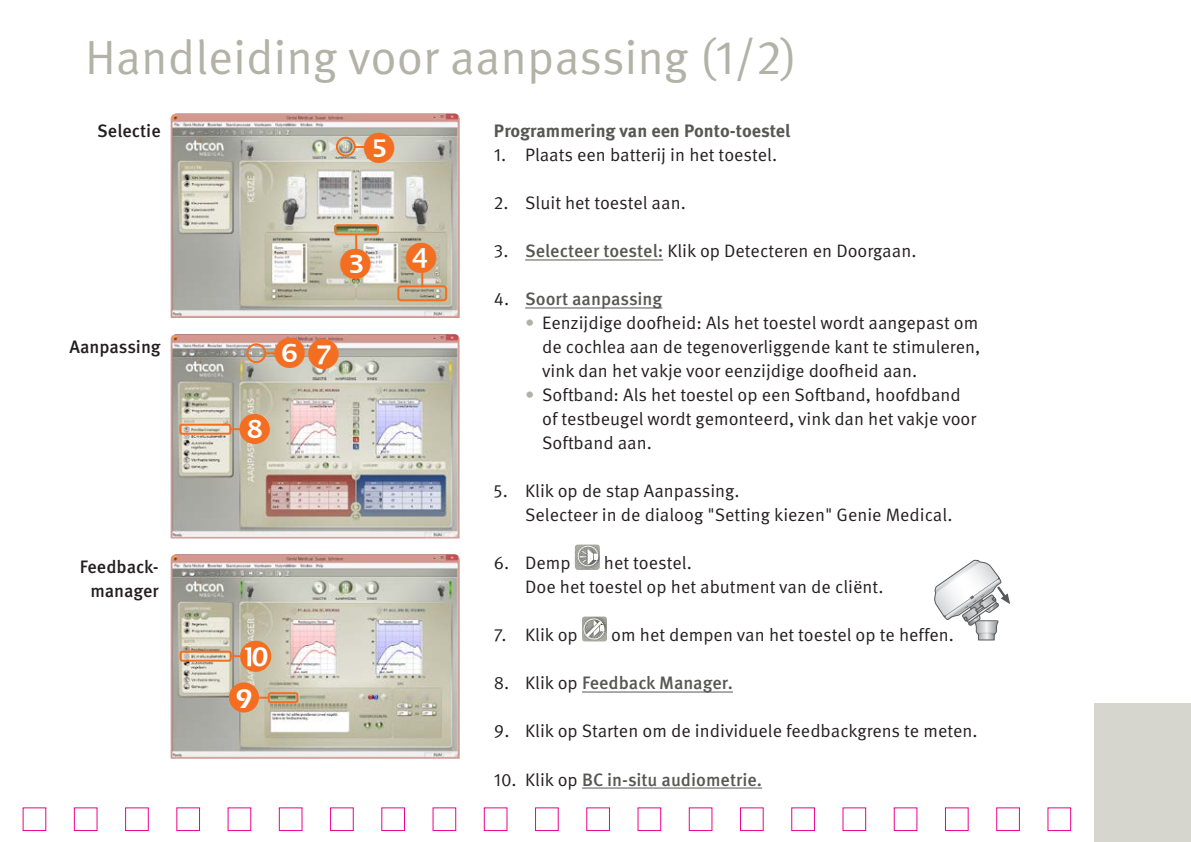
<style>
.page{position:relative;width:1191px;height:842px;background:#fff}
.page>*{position:absolute;margin:0;border:0;box-sizing:border-box;transform-origin:0 0}
.t1{font:48px "Meta Pro OM";color:#b2b2a7}
.t2{font:600 28px/41.4px "Eras ITC";color:#fff;text-align:center}
.t3{font:18px/24px "Meta Pro OM";color:#231f20}
.t4{font:500 18px "Meta Pro OM";color:#575855}
.t5{font:500 18px/24px "Meta Pro OM";color:#231f20;text-align:center}
.t6{font:700 18px "Meta Pro OM";color:#575855}
.s1{font-weight:500;color:#575855}
.s2{font-weight:400;color:#231f20}
.s3{color:#b2b2a7}
</style>
<div class="page">
<div style="left:125px;top:808px;width:23px;height:23px;border:1px solid #ed028c"></div>
<div style="left:535px;top:808px;width:23px;height:23px;border:1px solid #ed028c"></div>
<div style="left:945px;top:808px;width:23px;height:23px;border:1px solid #ed028c"></div>
<div style="left:638px;top:808px;width:23px;height:23px;border:1px solid #ed028c"></div>
<div style="left:330px;top:808px;width:23px;height:23px;border:1px solid #ed028c"></div>
<div style="left:740px;top:808px;width:23px;height:23px;border:1px solid #ed028c"></div>
<div style="left:74px;top:808px;width:23px;height:23px;border:1px solid #ed028c"></div>
<div style="left:484px;top:808px;width:23px;height:23px;border:1px solid #ed028c"></div>
<div style="left:177px;top:808px;width:23px;height:23px;border:1px solid #ed028c"></div>
<div style="left:996px;top:808px;width:23px;height:23px;border:1px solid #ed028c"></div>
<div style="left:279px;top:808px;width:23px;height:23px;border:1px solid #ed028c"></div>
<div style="left:689px;top:808px;width:23px;height:23px;border:1px solid #ed028c"></div>
<div style="left:1094px;top:703px;width:97px;height:139px;background:#d6d6cf"></div>
<img style="left:171px;top:113px;width:289px;height:205px">
<img style="left:171px;top:334px;width:288px;height:204px">
<hr style="left:525px;top:260px;width:138px;height:1px;background:#575855">
<hr style="left:525px;top:308px;width:137px;height:1px;background:#575855">
<hr style="left:582px;top:692px;width:151px;height:1px;background:#575855">
<hr style="left:582px;top:788px;width:180px;height:1px;background:#575855">
<img style="left:575px;top:545px;width:25px;height:24px">
<img style="left:582px;top:617px;width:25px;height:24px">
<div style="left:336px;top:137px;width:20px;height:20px;border:2px solid #f36e21;border-radius:50%"></div>
<div style="left:334px;top:224px;width:45px;height:11px;border:2px solid #f36e21;border-radius:2px"></div>
<div style="left:397px;top:285px;width:50px;height:16px;border:2px solid #f36e21;border-radius:3px"></div>
<div style="left:179px;top:424px;width:52px;height:11px;border:2px solid #f36e21;border-radius:2px"></div>
<div style="left:246px;top:343px;width:20px;height:20px;border:2px solid #f36e21;border-radius:50%"></div>
<img style="left:171px;top:554px;width:289px;height:205px">
<div style="left:240px;top:641px;width:31px;height:31px;background:#f36e21;border-radius:50%"></div>
<svg style="left:230px;top:647px;width:21px;height:19px"></svg>
<div style="left:180px;top:651px;width:52px;height:11px;border:2px solid #f36e21;border-radius:2px"></div>
<div style="left:229px;top:682px;width:30px;height:30px;background:#f36e21;border-radius:50%"></div>
<div style="left:268px;top:692px;width:30px;height:11px;border:2px solid #f36e21;border-radius:2px"></div>
<svg style="left:259px;top:697px;width:10px;height:2px"></svg>
<svg style="left:934px;top:560px;width:76px;height:80px"></svg>
<svg style="left:340px;top:235px;width:31px;height:44px"></svg>
<svg style="left:355px;top:133px;width:39px;height:30px"></svg>
<svg style="left:406px;top:242px;width:30px;height:44px"></svg>
<svg style="left:230px;top:413px;width:40px;height:31px"></svg>
<svg style="left:265px;top:337px;width:73px;height:32px"></svg>
<h1 class="t1" style="left:85px;top:28px;width:713px">Handleiding voor aanpassing (1/2)</h1>
<p class="t5" style="left:97px;top:119px;width:65px">Selectie</p>
<p class="t5" style="left:69px;top:335px;width:93px">Aanpassing</p>
<p class="t5" style="left:80px;top:555px;width:81px">Feedback&shy;manager</p>
<h2 class="t2" style="left:235px;top:636px;width:35px">0<br>9</h2>
<p class="t6" style="left:494px;top:120px;width:298px">Programmering van een Ponto-toestel</p>
<p class="t3" style="left:494px;top:143px;width:285px">1. Plaats een batterij in het toestel.</p>
<p class="t3" style="left:494px;top:191px;width:193px">2. Sluit het toestel aan.</p>
<p class="t3" style="left:494px;top:239px;width:424px">3. <span class="s1">Selecteer toestel:</span> Klik op Detecteren en Doorgaan.</p>
<p class="t4" style="left:494px;top:288px;width:170px"><span class="s2">4.</span> Soort aanpassing</p>
<p class="t3" style="left:542px;top:311px;width:440px;text-align:justify;text-indent:-17px"><span class="s3">•</span> Eenzijdige doofheid: Als het toestel wordt aangepast om de cochlea aan de tegenoverliggende kant te stimuleren, vink dan het vakje voor eenzijdige doofheid aan.</p>
<p class="t3" style="left:542px;top:383px;width:435px;text-indent:-17px"><span class="s3">•</span> Softband: Als het toestel op een Softband, hoofdband of testbeugel wordt gemonteerd, vink dan het vakje voor<br>Softband aan.</p>
<p class="t3" style="left:525px;top:479px;width:429px;text-indent:-31px">5. Klik op de stap Aanpassing.<br>Selecteer in de dialoog "Setting kiezen" Genie Medical.</p>
<p class="t3" style="left:494px;top:551px;width:78px">6. Demp</p>
<p class="t3" style="left:525px;top:551px;width:360px;text-indent:79px">het toestel.<br>Doe het toestel op het abutment van de cliënt.</p>
<p class="t3" style="left:494px;top:623px;width:85px">7. Klik op</p>
<p class="t3" style="left:611px;top:623px;width:344px">om het dempen van het toestel op te heffen.</p>
<p class="t4" style="left:494px;top:672px;width:240px"><span class="s2">8. Klik op</span> Feedback Manager.</p>
<p class="t3" style="left:494px;top:719px;width:485px">9. Klik op Starten om de individuele feedbackgrens te meten.</p>
<p class="t4" style="left:494px;top:768px;width:270px"><span class="s2">10. Klik op</span> BC in-situ audiometrie.</p>
</div>
